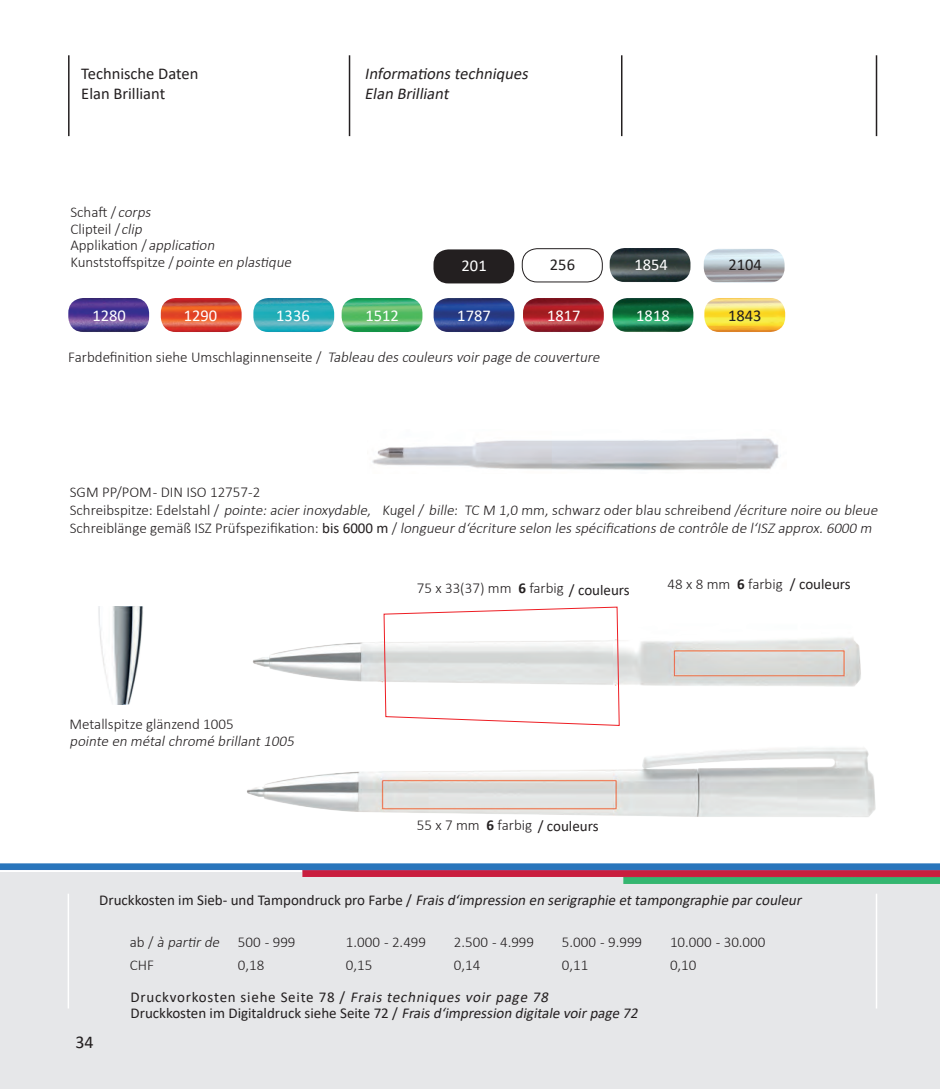
<style>
.page{position:relative;width:940px;height:1089px;background:#fff}
.page>*{position:absolute;margin:0;border:0;box-sizing:border-box;transform-origin:0 0}
.t1{font:18px "Calibri";color:#231f20}
.t2{font:16.5px/19.8px "Calibri";color:#231f20}
.t3{font:16.5px "Calibri";color:#fff}
.t4{font:italic 16.5px/19.8px "Calibri";color:#231f20}
.t5{font:300 15px/16.5px "Calibri";color:#231f20}
.t6{font:15px/16.5px "Calibri";color:#231f20}
.t7{font:italic 15px "Calibri";color:#231f20}
.t8{font:italic 300 15px "Calibri";color:#231f20}
.s1{font-style:italic}
.s2{font-weight:400}
.s3{font-weight:700}
.s4{font-style:normal}
</style>
<div class="page">
<hr style="left:68px;top:55px;width:2px;height:81px;background:#231f20">
<hr style="left:349px;top:55px;width:1px;height:81px;background:#231f20">
<hr style="left:621px;top:55px;width:1px;height:81px;background:#231f20">
<hr style="left:875px;top:55px;width:2px;height:81px;background:#231f20">
<div style="left:0;top:872px;width:940px;height:217px;background:#e6e7e9"></div>
<hr style="left:875px;top:893px;width:2px;height:115px;background:#fff">
<hr style="left:68px;top:893px;width:1px;height:115px;background:#fff">
<img style="left:0;top:95px;width:940px;height:882px">
<img style="left:244px;top:604px;width:649px;height:223px">
<img style="left:98px;top:606px;width:45px;height:99px">
<div style="left:522px;top:248px;width:81px;height:34px;border:1px solid #231f20;border-radius:15px"></div>
<div style="left:433px;top:249px;width:81px;height:34px;background:#231f20;border-radius:15px"></div>
<img style="left:368px;top:429px;width:418px;height:44px">
<img style="left:68px;top:298px;width:81px;height:34px">
<img style="left:161px;top:298px;width:81px;height:34px">
<img style="left:253px;top:298px;width:81px;height:34px">
<img style="left:342px;top:298px;width:80px;height:34px">
<img style="left:433px;top:298px;width:81px;height:34px">
<img style="left:523px;top:298px;width:81px;height:34px">
<img style="left:612px;top:298px;width:81px;height:34px">
<img style="left:704px;top:298px;width:81px;height:34px">
<img style="left:609px;top:248px;width:81px;height:34px">
<img style="left:704px;top:249px;width:80px;height:34px">
<svg style="left:383px;top:606px;width:237px;height:120px"></svg>
<div style="left:667px;top:578px;width:172px;height:28px;background:#fff"></div>
<div style="left:417px;top:581px;width:172px;height:21px;background:#fff"></div>
<svg style="left:886px;top:466px;width:5px;height:118px"></svg>
<p class="t2" style="left:81px;top:63px;width:119px">Technische Daten<br>Elan Brilliant</p>
<p class="t5" style="left:70px;top:204px;width:226px">Schaft /<span class="s1">corps<br></span>Clipteil /<span class="s1">clip<br></span>Applikation /<span class="s1">application<br></span>Kunststoffspitze /<span class="s1">pointe en plastique</span></p>
<p class="t4" style="left:364px;top:63px;width:169px">Informationstechniques<br>Elan Brilliant</p>
<p class="t3" style="left:461px;top:254px;width:27px">201</p>
<p class="t2" style="left:550px;top:254px;width:27px">256</p>
<p class="t3" style="left:634px;top:253px;width:35px">1854</p>
<p class="t2" style="left:728px;top:254px;width:35px">2104</p>
<p class="t3" style="left:92px;top:304px;width:35px">1280</p>
<p class="t3" style="left:184px;top:304px;width:35px">1290</p>
<p class="t3" style="left:276px;top:304px;width:35px">1336</p>
<p class="t3" style="left:365px;top:304px;width:35px">1512</p>
<p class="t3" style="left:457px;top:304px;width:35px">1787</p>
<p class="t3" style="left:547px;top:304px;width:35px">1817</p>
<p class="t3" style="left:636px;top:304px;width:35px">1818</p>
<p class="t2" style="left:728px;top:305px;width:35px">1843</p>
<p class="t5" style="left:68px;top:348px;width:536px">Farbdefinition siehe Umschlaginnenseite / <span class="s1">Tableau descouleursvoirpage de couverture</span></p>
<p class="t5" style="left:70px;top:483px;width:304px;line-height:18px">SGM PP/POM - DIN ISO 12757-2<br>Schreibspitze: Edelstahl / <span class="s1">pointe:acierinoxydable</span>,</p>
<p class="t5" style="left:70px;top:501px;width:806px;line-height:18px;text-indent:312px">Kugel / <span class="s1">bille</span>: TC M 1,0 mm, schwarz oder blau schreibend /<br>S c h re i b l ä n ge ge m ä ß I SZ P r ü fs p e z i fi ka ti o n : <span class="s2">b i s 6000 m</span> / <span class="s1">longueur d‘écriture selon les spécifications de contrôle de l‘ISZ approx. 6000 m</span></p>
<p class="t8" style="left:739px;top:500px;width:143px">écriture noire ou bleue</p>
<p class="t5" style="left:70px;top:716px;width:166px">Metallspitze glänzend 1005</p>
<p class="t8" style="left:70px;top:731px;width:229px">pointe en métalchromé brillant1005</p>
<p class="t6" style="left:569px;top:581px;width:62px">/ couleurs</p>
<p class="t6" style="left:790px;top:575px;width:62px">/ couleurs</p>
<p class="t5" style="left:667px;top:576px;width:117px">48 x 8 mm <span class="s3">6</span> farbig</p>
<p class="t5" style="left:417px;top:579px;width:149px">75 x 33(37) mm <span class="s3">6</span> farbig</p>
<p class="t5" style="left:417px;top:816px;width:183px">55 x 7 mm <span class="s3">6</span> farbig <span class="s2">/ couleurs</span></p>
<p class="t7" style="left:99px;top:889px;width:707px"><span class="s4">D r u c k ko st e n i m S i e b - u n d Ta m p o n d r u c k p ro Fa r b e /</span> Fraisd‘impression en serigraphie ettampongraphie parcouleur</p>
<p class="t5" style="left:130px;top:933px;width:167px">ab / <span class="s1">à partirde</span> 500 - 999</p>
<p class="t5" style="left:346px;top:933px;width:82px">1.000 - 2.499</p>
<p class="t5" style="left:454px;top:933px;width:82px">2.500 - 4.999</p>
<p class="t5" style="left:562px;top:933px;width:82px">5.000 - 9.999</p>
<p class="t5" style="left:670px;top:933px;width:97px">10.000 - 30.000</p>
<p class="t5" style="left:130px;top:956px;width:26px">CHF</p>
<p class="t5" style="left:238px;top:956px;width:28px">0,18</p>
<p class="t5" style="left:346px;top:956px;width:28px">0,15</p>
<p class="t5" style="left:454px;top:956px;width:28px">0,14</p>
<p class="t5" style="left:562px;top:956px;width:28px">0,11</p>
<p class="t5" style="left:670px;top:956px;width:28px">0,10</p>
<p class="t1" style="left:75px;top:1029px;width:20px">34</p>
<p class="t6" style="left:131px;top:988px;width:512px">Druckvorkosten siehe Seite 78 / <span class="s1">Frais techniques voir page 78<br></span>Druckkosten im Digitaldruck siehe Seite 72 / <span class="s1">Fraisd‘impression digitale voirpage 72</span></p>
</div>
